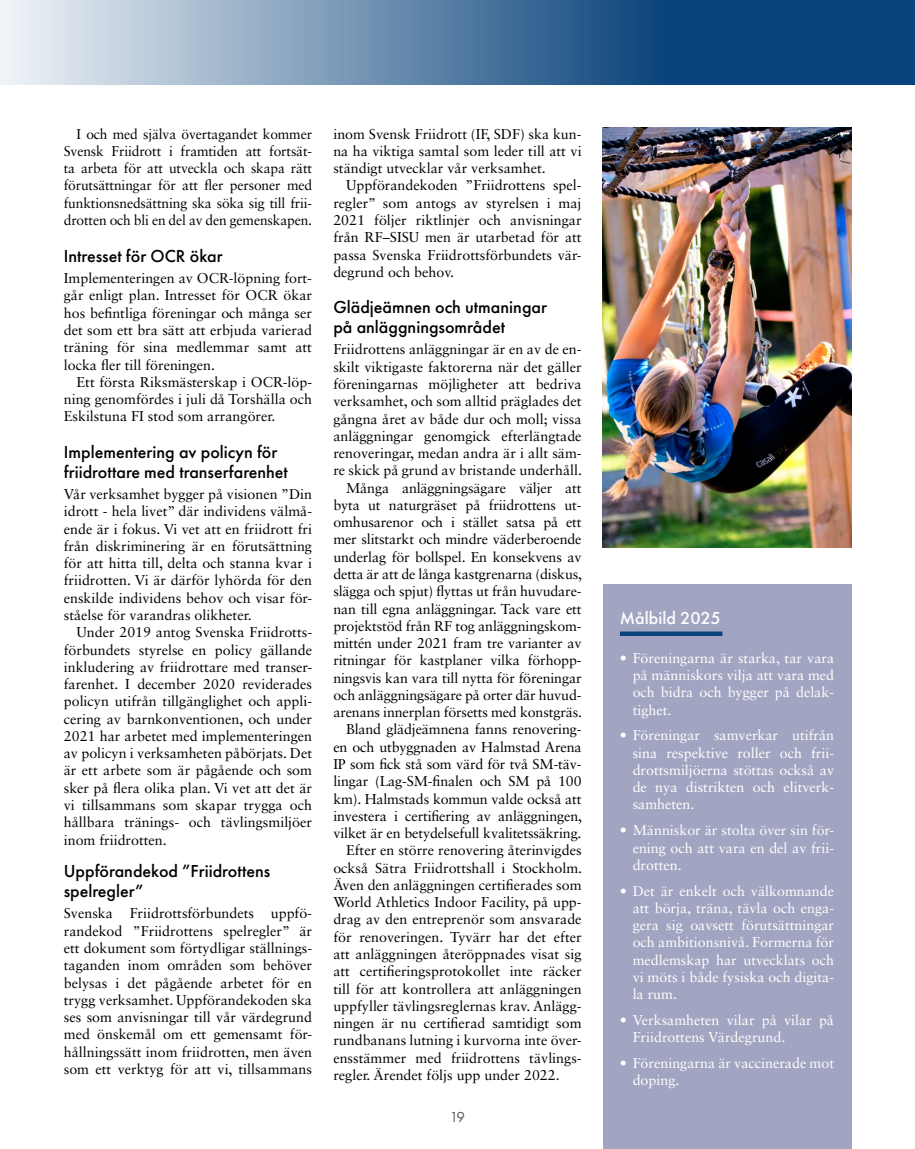
<style>
.page{position:relative;width:915px;height:1149px;background:#fff}
.page>*{position:absolute;margin:0;border:0;box-sizing:border-box;transform-origin:0 0}
.t1{font:500 18px/19.5px "Futura PT";color:#000}
.t2{font:500 18px "Futura PT";color:#fff}
.t3{font:15px "Futura PT";color:#555756}
.t4{font:14.25px/17.2px "Sabon LT Std";color:#000;text-align:justify}
.t5{font:14.25px/17.2px "Sabon LT Std";color:#fff;text-align:justify}
</style>
<div class="page">
<div style="left:602px;top:584px;width:248px;height:564px;background:#a2a5c1"></div>
<svg style="left:619px;top:631px;width:103px;height:4px"></svg>
<img style="left:602px;top:128px;width:248px;height:419px">
<svg style="left:0;top:0;width:914px;height:85px;background:#5d83a8"></svg>
<p class="t4" style="left:64px;top:125px;width:250px;text-indent:13px">I och med själva övertagandet kommer Svensk Friidrott i framtiden att fortsät&shy;ta arbeta för att utveckla och skapa rätt förutsättningar för att fler personer med funktionsnedsättning ska söka sig till frii&shy;drotten och bli en del av den gemenskapen.</p>
<p class="t1" style="left:64px;top:246px;width:160px">Intresset för OCR ökar</p>
<p class="t4" style="left:64px;top:269px;width:250px">Implementeringen av OCR-löpning fort&shy;går enligt plan. Intresset för OCR ökar hos befintliga föreningar och många ser det som ett bra sätt att erbjuda varierad träning för sina medlemmar samt att locka fler till föreningen.</p>
<p class="t4" style="left:64px;top:373px;width:250px;text-indent:13px">Ett första Riksmästerskap i OCR-löp&shy;ning genomfördes i juli då Torshälla och Eskilstuna FI stod som arrangörer.</p>
<p class="t1" style="left:64px;top:442px;width:225px">Implementering av policyn för friidrottare med transerfarenhet</p>
<p class="t4" style="left:64px;top:485px;width:250px">Vår verksamhet bygger på visionen ”Din idrott - hela livet” där individens välmå&shy;ende är i fokus. Vi vet att en friidrott fri från diskriminering är en förutsättning för att hitta till, delta och stanna kvar i friidrotten. Vi är därför lyhörda för den enskilde individens behov och visar för&shy;ståelse för varandras olikheter.</p>
<p class="t4" style="left:64px;top:623px;width:250px;text-indent:13px">Under 2019 antog Svenska Friidrotts&shy;förbundets styrelse en policy gällande inkludering av friidrottare med transer&shy;farenhet. I december 2020 reviderades policyn utifrån tillgänglighet och appli&shy;cering av barnkonventionen, och under 2021 har arbetet med implementeringen av policyn i verksamheten påbörjats. Det är ett arbete som är pågående och som sker på flera olika plan. Vi vet att det är vi tillsammans som skapar trygga och hållbara tränings- och tävlingsmiljöer inom friidrotten.</p>
<p class="t1" style="left:64px;top:861px;width:208px">Uppförandekod ”Friidrottens spelregler”</p>
<p class="t4" style="left:64px;top:904px;width:250px">Svenska Friidrottsförbundets uppfö&shy;randekod ”Friidrottens spelregler” är ett dokument som förtydligar ställnings&shy;taganden inom områden som behöver belysas i det pågående arbetet för en trygg verksamhet. Uppförandekoden ska ses som anvisningar till vår värdegrund med önskemål om ett gemensamt för&shy;hållningssätt inom friidrotten, men även som ett verktyg för att vi, tillsammans</p>
<p class="t4" style="left:333px;top:125px;width:250px">inom Svensk Friidrott (IF, SDF) ska kun&shy;na ha viktiga samtal som leder till att vi ständigt utvecklar vår verksamhet.</p>
<p class="t4" style="left:333px;top:177px;width:250px;text-indent:13px">Uppförandekoden ”Friidrottens spel&shy;regler” som antogs av styrelsen i maj 2021 följer riktlinjer och anvisningar från RF–SISU men är utarbetad för att passa Svenska Friidrottsförbundets vär&shy;degrund och behov.</p>
<p class="t1" style="left:333px;top:297px;width:215px">Glädjeämnen och utmaningar på anläggningsområdet</p>
<p class="t4" style="left:333px;top:340px;width:250px">Friidrottens anläggningar är en av de en-</p>
<p class="t4" style="left:333px;top:358px;width:250px">skilt viktigaste faktorerna när det gäller</p>
<p class="t4" style="left:333px;top:375px;width:250px">föreningarnas möjligheter att bedriva</p>
<p class="t4" style="left:333px;top:392px;width:250px">verksamhet, och som alltid präglades det</p>
<p class="t4" style="left:333px;top:409px;width:250px">gångna året av både dur och moll; vissa</p>
<p class="t4" style="left:333px;top:427px;width:250px">anläggningar genomgick efterlängtade</p>
<p class="t4" style="left:333px;top:444px;width:250px">renoveringar, medan andra är i allt säm-</p>
<p class="t4" style="left:333px;top:461px;width:250px">re skick på grund av bristande underhåll.</p>
<p class="t4" style="left:346px;top:479px;width:237px">Många anläggningsägare väljer att</p>
<p class="t4" style="left:333px;top:496px;width:250px">byta ut naturgräset på friidrottens ut-</p>
<p class="t4" style="left:333px;top:513px;width:250px">omhusarenor och i stället satsa på ett</p>
<p class="t4" style="left:333px;top:530px;width:250px">mer slitstarkt och mindre väderberoende</p>
<p class="t4" style="left:333px;top:548px;width:250px">underlag för bollspel. En konsekvens av</p>
<p class="t4" style="left:333px;top:565px;width:250px">detta är att de långa kastgrenarna (diskus,</p>
<p class="t4" style="left:333px;top:582px;width:250px">slägga och spjut) flyttas ut från huvudare-</p>
<p class="t4" style="left:333px;top:599px;width:250px">nan till egna anläggningar. Tack vare ett</p>
<p class="t4" style="left:333px;top:617px;width:250px">projektstöd från RF tog anläggningskom-</p>
<p class="t4" style="left:333px;top:634px;width:250px">mittén under 2021 fram tre varianter av</p>
<p class="t4" style="left:333px;top:651px;width:250px">ritningar för kastplaner vilka förhopp-</p>
<p class="t4" style="left:333px;top:668px;width:250px">ningsvis kan vara till nytta för föreningar</p>
<p class="t4" style="left:333px;top:686px;width:250px">och anläggningsägare på orter där huvud-</p>
<p class="t4" style="left:333px;top:703px;width:250px">arenans innerplan försetts med konstgräs.</p>
<p class="t4" style="left:346px;top:720px;width:237px">Bland glädjeämnena fanns renovering-</p>
<p class="t4" style="left:333px;top:737px;width:250px">en och utbyggnaden av Halmstad Arena</p>
<p class="t4" style="left:333px;top:755px;width:250px">IP som fick stå som värd för två SM-täv-</p>
<p class="t4" style="left:333px;top:772px;width:250px">lingar (Lag-SM-finalen och SM på 100</p>
<p class="t4" style="left:333px;top:789px;width:250px">km). Halmstads kommun valde också att</p>
<p class="t4" style="left:333px;top:806px;width:250px">investera i certifiering av anläggningen,</p>
<p class="t4" style="left:333px;top:824px;width:250px">vilket är en betydelsefull kvalitetssäkring.</p>
<p class="t4" style="left:346px;top:841px;width:237px">Efter en större renovering återinvigdes</p>
<p class="t4" style="left:333px;top:858px;width:250px">också Sätra Friidrottshall i Stockholm.</p>
<p class="t4" style="left:333px;top:875px;width:250px">Även den anläggningen certifierades som</p>
<p class="t4" style="left:333px;top:893px;width:250px">World Athletics Indoor Facility, på upp-</p>
<p class="t4" style="left:333px;top:910px;width:250px">drag av den entreprenör som ansvarade</p>
<p class="t4" style="left:333px;top:927px;width:250px">för renoveringen. Tyvärr har det efter</p>
<p class="t4" style="left:333px;top:944px;width:250px">att anläggningen återöppnades visat sig</p>
<p class="t4" style="left:333px;top:962px;width:250px">att certifieringsprotokollet inte räcker</p>
<p class="t4" style="left:333px;top:979px;width:250px">till för att kontrollera att anläggningen</p>
<p class="t4" style="left:333px;top:996px;width:250px">uppfyller tävlingsreglernas krav. Anlägg-</p>
<p class="t4" style="left:333px;top:1013px;width:250px">ningen är nu certifierad samtidigt som</p>
<p class="t4" style="left:333px;top:1031px;width:250px">rundbanans lutning i kurvorna inte över-</p>
<p class="t4" style="left:333px;top:1048px;width:250px">ensstämmer med friidrottens tävlings-</p>
<p class="t4" style="left:333px;top:1065px;width:228px">regler. Ärendet följs upp under 2022.</p>
<p class="t3" style="left:449px;top:1107px;width:17px">19</p>
<p class="t2" style="left:619px;top:607px;width:102px">Målbild 2025</p>
<p class="t5" style="left:632px;top:649px;width:203px;text-indent:-13px">• Föreningarna är starka, tar vara på människors vilja att vara med och bidra och bygger på delak&shy;tighet.</p>
<p class="t5" style="left:632px;top:726px;width:203px;text-indent:-13px">• Föreningar samverkar utifrån sina respektive roller och frii&shy;drottsmiljöerna stöttas också av de nya distrikten och elitverk&shy;samheten.</p>
<p class="t5" style="left:632px;top:821px;width:203px;text-indent:-13px">• Människor är stolta över sin för&shy;ening och att vara en del av frii&shy;drotten.</p>
<p class="t5" style="left:632px;top:881px;width:203px;text-indent:-13px">• Det är enkelt och välkomnande att börja, träna, tävla och enga&shy;gera sig oavsett förutsättningar och ambitionsnivå. Formerna för medlemskap har utvecklats och vi möts i både fysiska och digita&shy;la rum.</p>
<p class="t5" style="left:632px;top:1010px;width:203px;text-indent:-13px">• Verksamheten vilar på vilar på<br>Friidrottens Värdegrund.</p>
<p class="t5" style="left:632px;top:1053px;width:203px;text-indent:-13px">• Föreningarna är vaccinerade mot doping.</p>
</div>
